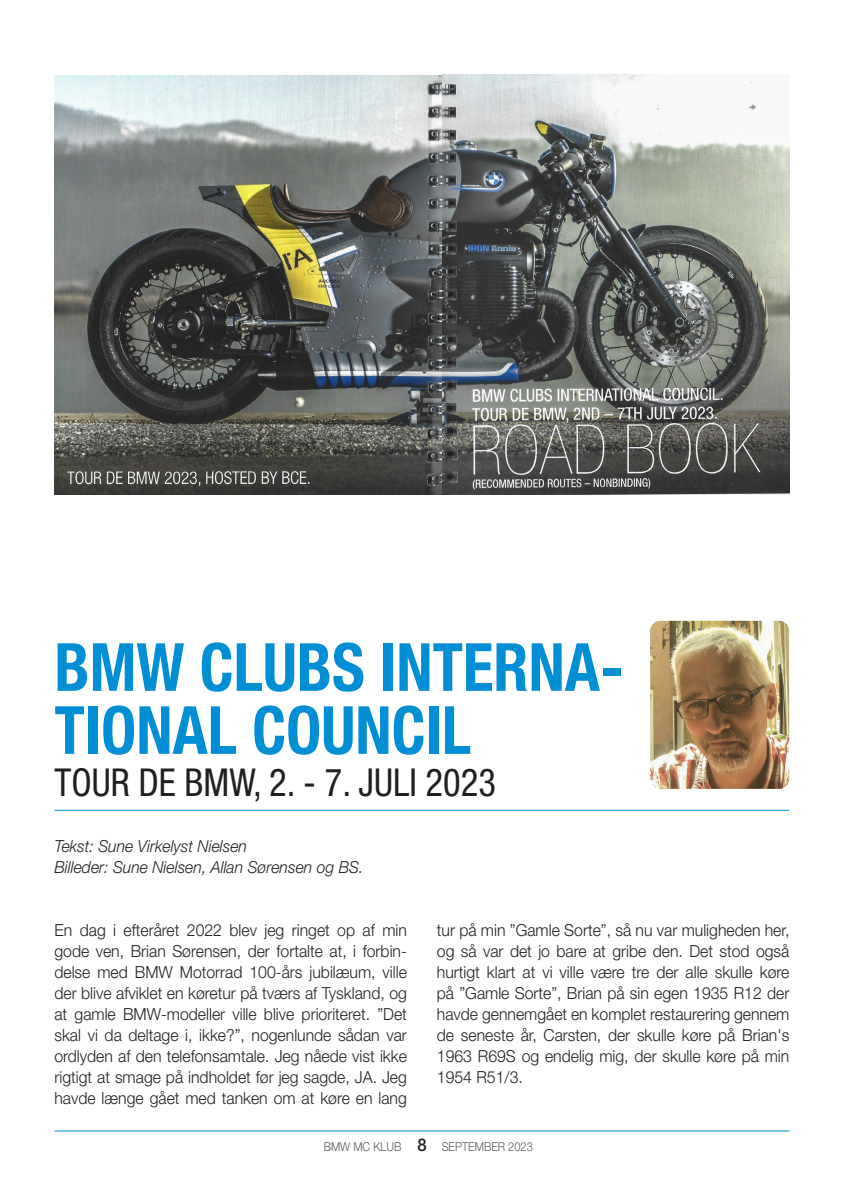
<style>
.page{position:relative;width:844px;height:1191px;background:#fff}
.page>*{position:absolute;margin:0;border:0;box-sizing:border-box;transform-origin:0 0}
.Overskrift{font:700 condensed 66.5px/63px "Helvetica Neue LT Std";color:#008fd5;scale:.95 1}
.Overskrift-2{font:condensed 38.5px "Helvetica Neue LT Std";color:#231f20;scale:.95 1}
.brødtekst_m_luft{font:300 16.62px/21px "Helvetica Neue LT Std";color:#231f20;text-align:justify;scale:.95 1}
.Af{font:italic 300 16.62px "Helvetica Neue LT Std";color:#231f20;scale:.95 1}
.t1{font:300 12.25px "Helvetica Neue LT Std";color:#57585a;scale:.9 1}
.s1{font-weight:500;font-size:17.5px;color:#231f20}
</style>
<div class="page">
<hr style="left:55px;top:1130px;width:734px;height:1px;background:#008fd5">
<hr style="left:54px;top:810px;width:735px;height:1px;background:#008fd5">
<img style="left:55px;top:76px;width:387px;height:419px">
<img style="left:442px;top:74px;width:347px;height:421px">
<img style="left:650px;top:621px;width:139px;height:168px">
<p class="Overskrift" style="left:54px;top:635px;width:600px">BMW CLUBS INTERNA-<br>TIONAL COUNCIL</p>
<p class="Overskrift-2" style="left:54px;top:760px;width:466px">TOUR DE BMW, 2. - 7. JULI 2023</p>
<p class="Af" style="left:54px;top:836px;width:204px">Tekst: Sune Virkelyst Nielsen</p>
<p class="Af" style="left:54px;top:857px;width:327px">Billeder: Sune Nielsen, Allan Sørensen og BS.</p>
<p class="brødtekst_m_luft" style="left:54px;top:919px;width:372px">En dag i efteråret 2022 blev jeg ringet op af min gode ven, Brian Sørensen, der fortalte at, i forbin&shy;delse med BMW Motorrad 100-års jubilæum, ville der blive afviklet en køretur på tværs af Tyskland, og at gamle BMW-modeller ville blive prioriteret. ”Det skal vi da deltage i, ikke?”, nogenlunde sådan var ordlyden af den telefonsamtale. Jeg nåede vist ikke rigtigt at smage på indholdet før jeg sagde, JA. Jeg havde længe gået med tanken om at køre en lang</p>
<p class="brødtekst_m_luft" style="left:437px;top:919px;width:372px">tur på min ”Gamle Sorte”, så nu var muligheden her, og så var det jo bare at gribe den. Det stod også hurtigt klart at vi ville være tre der alle skulle køre på ”Gamle Sorte”, Brian på sin egen 1935 R12 der havde gennemgået en komplet restaurering gennem de seneste år, Carsten, der skulle køre på Brian's 1963 R69S og endelig mig, der skulle køre på min 1954 R51/3.</p>
<p class="t1" style="left:323px;top:1139px;width:234px">BMW MC KLUB <span class="s1">8</span> SEPTEMBER 2023</p>
</div>
